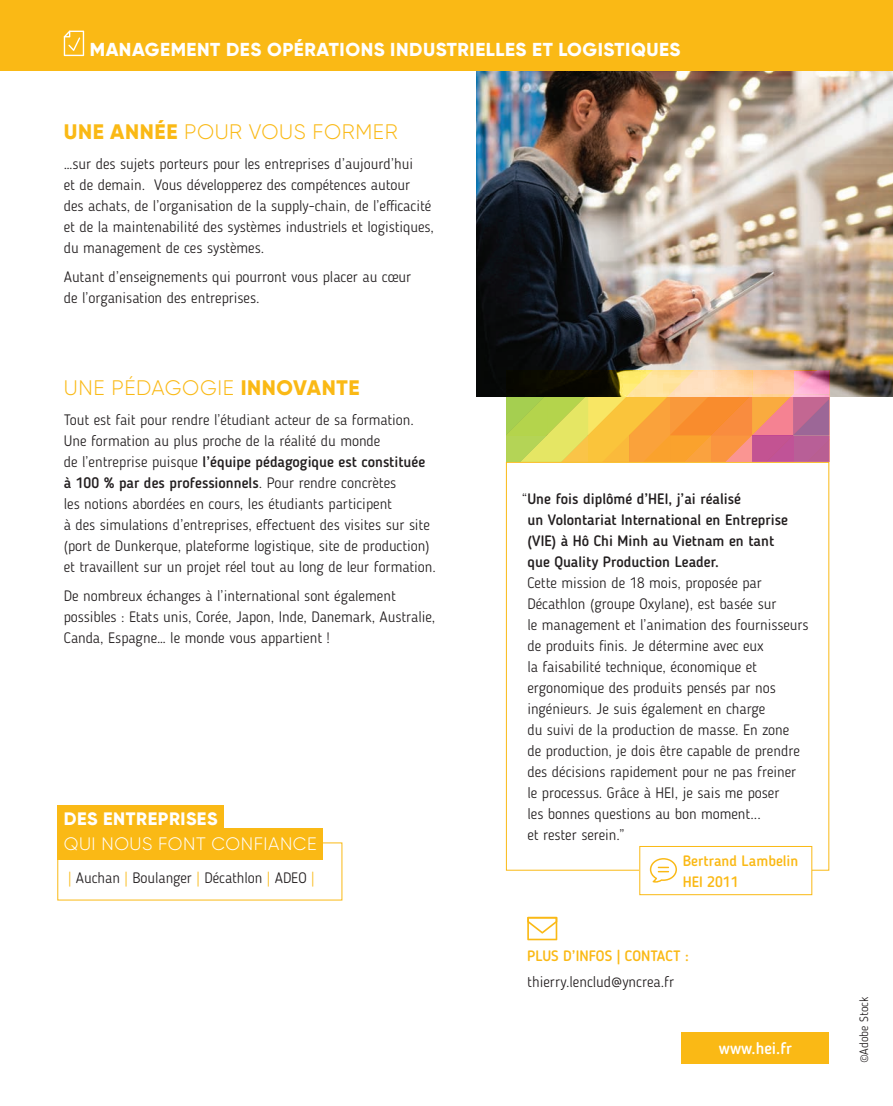
<style>
.page{position:relative;width:893px;height:1106px;background:#fff}
.page>*{position:absolute;margin:0;border:0;box-sizing:border-box;transform-origin:0 0}
.t1{font:300 21px "Gilroy";letter-spacing:.03em;color:#fab915}
.t2{font:800 18.75px "Gilroy";letter-spacing:.03em;color:#fff}
.t3{font:300 18px "Gilroy";letter-spacing:.03em;color:#fff}
.t4{font:800 18px "Gilroy";letter-spacing:.03em;color:#fff}
.t5{font:500 16.5px "Blogger Sans";color:#fff}
.t6{font:300 15px/21px "Blogger Sans";color:#231f20}
.t7{font:500 15px/21px "Blogger Sans";color:#fab915}
.t8{font:300 12px "Blogger Sans";color:#231f20}
.s1{font-weight:800}
.s2{font-weight:500}
.s3{color:#fab915}
</style>
<div class="page">
<img style="left:477px;top:70px;width:416px;height:327px">
<svg style="left:506px;top:370px;width:323px;height:92px"></svg>
<div style="left:682px;top:1031px;width:147px;height:32px;background:#fab915"></div>
<div style="left:639px;top:846px;width:173px;height:49px;border:1px solid #fab915"></div>
<svg style="left:650px;top:858px;width:27px;height:24px"></svg>
<svg style="left:527px;top:916px;width:30px;height:24px"></svg>
<div style="left:0;top:0;width:893px;height:70px;background:#fab915"></div>
<svg style="left:64px;top:31px;width:20px;height:25px"></svg>
<div style="left:57px;top:804px;width:167px;height:31px;background:#fab915"></div>
<div style="left:57px;top:828px;width:266px;height:32px;background:#fab915"></div>
<p class="t2" style="left:90px;top:38px;width:592px">MANAGEMENT DES OPÉRATIONS INDUSTRIELLES ET LOGISTIQUES</p>
<p class="t1" style="left:64px;top:119px;width:335px"><span class="s1">UNE ANNÉE</span> POUR VOUS FORMER</p>
<p class="t6" style="left:64px;top:153px;width:372px">…sur des sujets porteurs pour les entreprises d’aujourd’hui<br>et de demain. Vous développerez des compétences autour<br>des achats, de l’organisation de la supply-chain, de l’efficacité et de la maintenabilité des systèmes industriels et logistiques, du management de ces systèmes.</p>
<p class="t6" style="left:64px;top:266px;width:349px">Autant d’enseignements qui pourront vous placer au cœur de l’organisation des entreprises.</p>
<p class="t1" style="left:64px;top:375px;width:297px">UNE PÉDAGOGIE <span class="s1">INNOVANTE</span></p>
<p class="t6" style="left:64px;top:409px;width:374px">Tout est fait pour rendre l’étudiant acteur de sa formation.<br>Une formation au plus proche de la réalité du monde<br>de l’entreprise puisque <span class="s2">l’équipe pédagogique est constituée à 100 % par des professionnels</span>. Pour rendre concrètes<br>les notions abordées en cours, les étudiants participent<br>à des simulations d’entreprises, effectuent des visites sur site (port de Dunkerque, plateforme logistique, site de production) et travaillent sur un projet réel tout au long de leur formation.</p>
<p class="t6" style="left:64px;top:585px;width:373px">De nombreux échanges à l’international sont également possibles : Etats unis, Corée, Japon, Inde, Danemark, Australie,<br>Canda, Espagne… le monde vous appartient !</p>
<p class="t4" style="left:64px;top:807px;width:155px">DES ENTREPRISES</p>
<p class="t3" style="left:64px;top:832px;width:254px">QUI NOUS FONT CONFIANCE</p>
<p class="t6" style="left:68px;top:867px;width:248px"><span class="s3">|</span> Auchan <span class="s3">|</span> Boulanger <span class="s3">|</span> Décathlon <span class="s3">|</span> ADEO <span class="s3">|</span></p>
<p class="t6" style="left:527px;top:488px;width:283px;text-indent:-6px">“<span class="s2">Une fois diplômé d’HEI, j’ai réalisé<br>un Volontariat International en Entreprise (VIE) à Hô Chi Minh au Vietnam en tant<br>que Quality Production Leader.<br></span>Cette mission de 18 mois, proposée par Décathlon (groupe Oxylane), est basée sur<br>le management et l’animation des fournisseurs de produits finis. Je détermine avec eux<br>la faisabilité technique, économique et ergonomique des produits pensés par nos ingénieurs. Je suis également en charge<br>du suivi de la production de masse. En zone<br>de production, je dois être capable de prendre des décisions rapidement pour ne pas freiner le processus. Grâce à HEI, je sais me poser<br>les bonnes questions au bon moment...<br>et rester serein.”</p>
<p class="t7" style="left:683px;top:850px;width:117px">Bertrand Lambelin<br>HEI 2011</p>
<p class="t7" style="left:527px;top:945px;width:163px">PLUS D’INFOS | CONTACT :</p>
<p class="t6" style="left:527px;top:970px;width:148px">thierry.lenclud@yncrea.fr</p>
<p class="t5" style="left:719px;top:1038px;width:75px">www.hei.fr</p>
<p class="t8" style="left:857px;top:1063px;width:68px;rotate:-90deg">©Adobe Stock</p>
</div>
